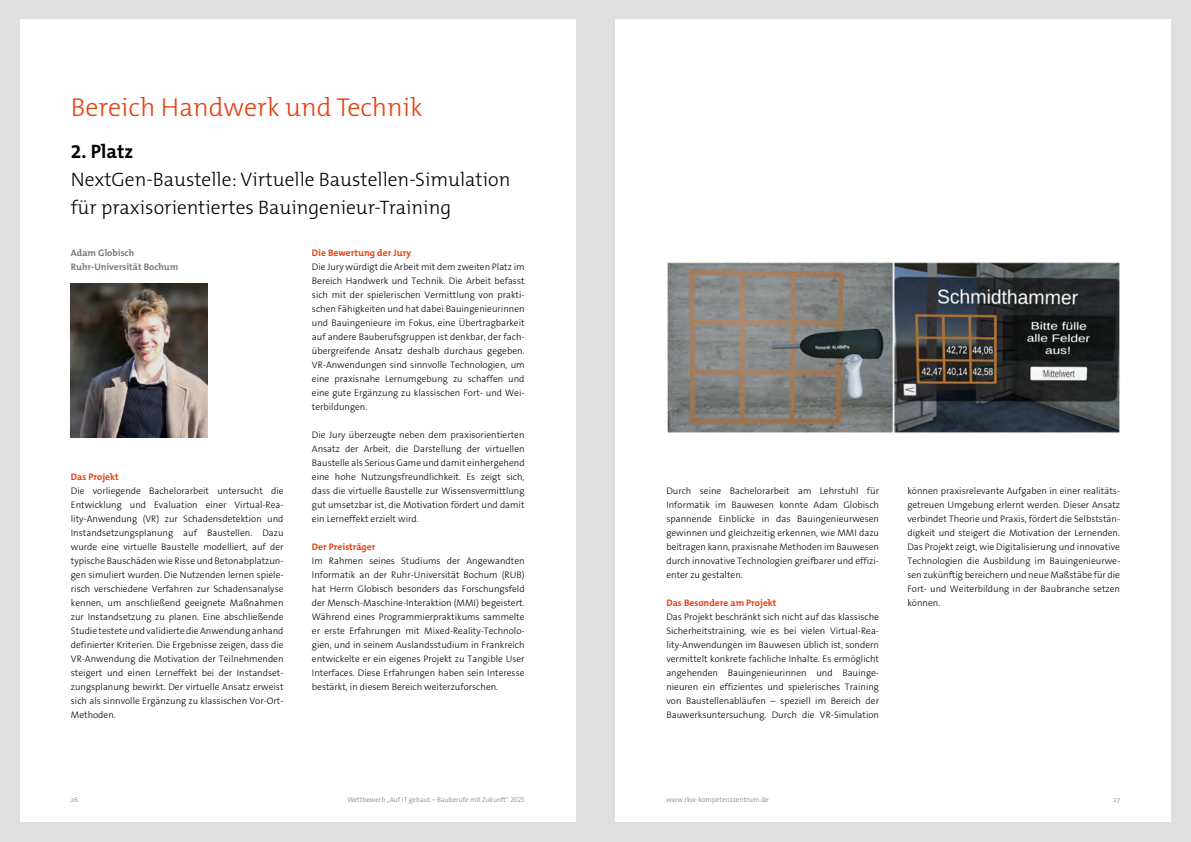
<style>
.page{position:relative;width:1191px;height:842px;background:#dfdfdf}
.page>*{position:absolute;margin:0;border:0;box-sizing:border-box;transform-origin:0 0}
.t1{font:300 26px "The Mix B W3";color:#e74011}
.t2{font:300 19.5px/28px "The Mix B W3";color:#000}
.t3{font:700 19.5px "The Mix B W7";color:#000}
.t4{font:300 9.5px/14px "The Sans Os F";color:#000;text-align:justify}
.t5{font:700 9.5px "The Mix B W7";color:#e74011}
.t6{font:700 9.5px/14px "The Mix B W7";color:#7c7b7b}
.t7{font:300 7px "The Sans Os F";color:#7c7b7b}
.t8{font:300 7px "The Mix B W3";color:#7c7b7b}
</style>
<div class="page">
<div style="left:20px;top:20px;width:555px;height:802px;background:#fff"></div>
<div style="left:615px;top:20px;width:556px;height:802px;background:#fff"></div>
<img style="left:71px;top:284px;width:136px;height:154px">
<img style="left:667px;top:262px;width:453px;height:171px">
<h1 class="t1" style="left:71px;top:90px;width:353px">Bereich Handwerk und Technik</h1>
<h2 class="t3" style="left:71px;top:138px;width:64px">2. Platz</h2>
<h2 class="t2" style="left:71px;top:165px;width:441px">NextGen-Baustelle: Virtuelle Baustellen-Simulation für praxisorientiertes Bauingenieur-Training</h2>
<p class="t6" style="left:71px;top:245px;width:109px">Adam Globisch<br>Ruhr-Universität Bochum</p>
<p class="t5" style="left:312px;top:246px;width:101px">Die Bewertung der Jury</p>
<p class="t4" style="left:312px;top:259px;width:214px">Die Jury würdigt die Arbeit mit dem zweiten Platz im Bereich Handwerk und Technik. Die Arbeit befasst sich mit der spielerischen Vermittlung von prakti&shy;schen Fähigkeiten und hat dabei Bauingenieurinnen und Bauingenieure im Fokus, eine Übertragbarkeit auf andere Bauberufsgruppen ist denkbar, der fach&shy;übergreifende Ansatz deshalb durchaus gegeben.<br>VR-Anwendungen sind sinnvolle Technologien, um eine praxisnahe Lernumgebung zu schaffen und eine gute Ergänzung zu klassischen Fort- und Wei&shy;terbildungen.</p>
<p class="t4" style="left:312px;top:427px;width:214px">Die Jury überzeugte neben dem praxisorientierten Ansatz der Arbeit, die Darstellung der virtuellen Baustelle als Serious Game und damit einhergehend eine hohe Nutzungsfreundlichkeit. Es zeigt sich, dass die virtuelle Baustelle zur Wissensvermittlung gut umsetzbar ist, die Motivation fördert und damit ein Lerneffekt erzielt wird.</p>
<p class="t5" style="left:312px;top:540px;width:65px">Der Preisträger</p>
<p class="t4" style="left:312px;top:553px;width:214px">Im Rahmen seines Studiums der Angewandten Informatik an der Ruhr-Universität Bochum (RUB) hat Herrn Globisch besonders das Forschungsfeld der Mensch-Maschine-Interaktion (MMI) begeistert.<br>Während eines Programmierpraktikums sammelte er erste Erfahrungen mit Mixed-Reality-Technolo&shy;gien, und in seinem Auslandsstudium in Frankreich entwickelte er ein eigenes Projekt zu Tangible User Interfaces. Diese Erfahrungen haben sein Interesse bestärkt, in diesem Bereich weiterzuforschen.</p>
<p class="t5" style="left:71px;top:470px;width:49px">Das Projekt</p>
<p class="t4" style="left:71px;top:483px;width:214px">Die vorliegende Bachelorarbeit untersucht die Entwicklung und Evaluation einer Virtual-Rea&shy;lity-Anwendung (VR) zur Schadensdetektion und Instandsetzungsplanung auf Baustellen. Dazu wurde eine virtuelle Baustelle modelliert, auf der typische Bauschäden wie Risse und Betonabplatzun&shy;gen simuliert wurden. Die Nutzenden lernen spiele&shy;risch verschiedene Verfahren zur Schadensanalyse kennen, um anschließend geeignete Maßnahmen zur Instandsetzung zu planen. Eine abschließende Studie testete und validierte die Anwendung anhand definierter Kriterien. Die Ergebnisse zeigen, dass die VR-Anwendung die Motivation der Teilnehmenden steigert und einen Lerneffekt bei der Instandset&shy;zungsplanung bewirkt. Der virtuelle Ansatz erweist sich als sinnvolle Ergänzung zu klassischen Vor-Ort-Methoden.</p>
<p class="t4" style="left:666px;top:484px;width:214px">Durch seine Bachelorarbeit am Lehrstuhl für Informatik im Bauwesen konnte Adam Globisch spannende Einblicke in das Bauingenieurwesen gewinnen und gleichzeitig erkennen, wie MMI dazu beitragen kann, praxisnahe Methoden im Bauwesen durch innovative Technologien greifbarer und effizi&shy;enter zu gestalten.</p>
<p class="t5" style="left:666px;top:596px;width:112px">Das Besondere am Projekt</p>
<p class="t4" style="left:666px;top:610px;width:214px">Das Projekt beschränkt sich nicht auf das klassische Sicherheitstraining, wie es bei vielen Virtual-Rea&shy;lity-Anwendungen im Bauwesen üblich ist, sondern vermittelt konkrete fachliche Inhalte. Es ermöglicht angehenden Bauingenieurinnen und Bauinge&shy;nieuren ein effizientes und spielerisches Training von Baustellenabläufen – speziell im Bereich der Bauwerksuntersuchung. Durch die VR-Simulation</p>
<p class="t4" style="left:907px;top:484px;width:214px">können praxisrelevante Aufgaben in einer realitäts&shy;getreuen Umgebung erlernt werden. Dieser Ansatz verbindet Theorie und Praxis, fördert die Selbststän&shy;digkeit und steigert die Motivation der Lernenden.<br>Das Projekt zeigt, wie Digitalisierung und innovative Technologien die Ausbildung im Bauingenieurwe&shy;sen zukünftig bereichern und neue Maßstäbe für die Fort- und Weiterbildung in der Baubranche setzen können.</p>
<p class="t7" style="left:71px;top:795px;width:9px">26</p>
<p class="t7" style="left:347px;top:795px;width:179px">Wettbewerb „Auf IT gebaut – Bauberufe mit Zukunft“ 2025</p>
<p class="t8" style="left:666px;top:795px;width:104px">www.rkw-kompetenzzentrum.de</p>
<p class="t7" style="left:1113px;top:795px;width:8px">27</p>
</div>
